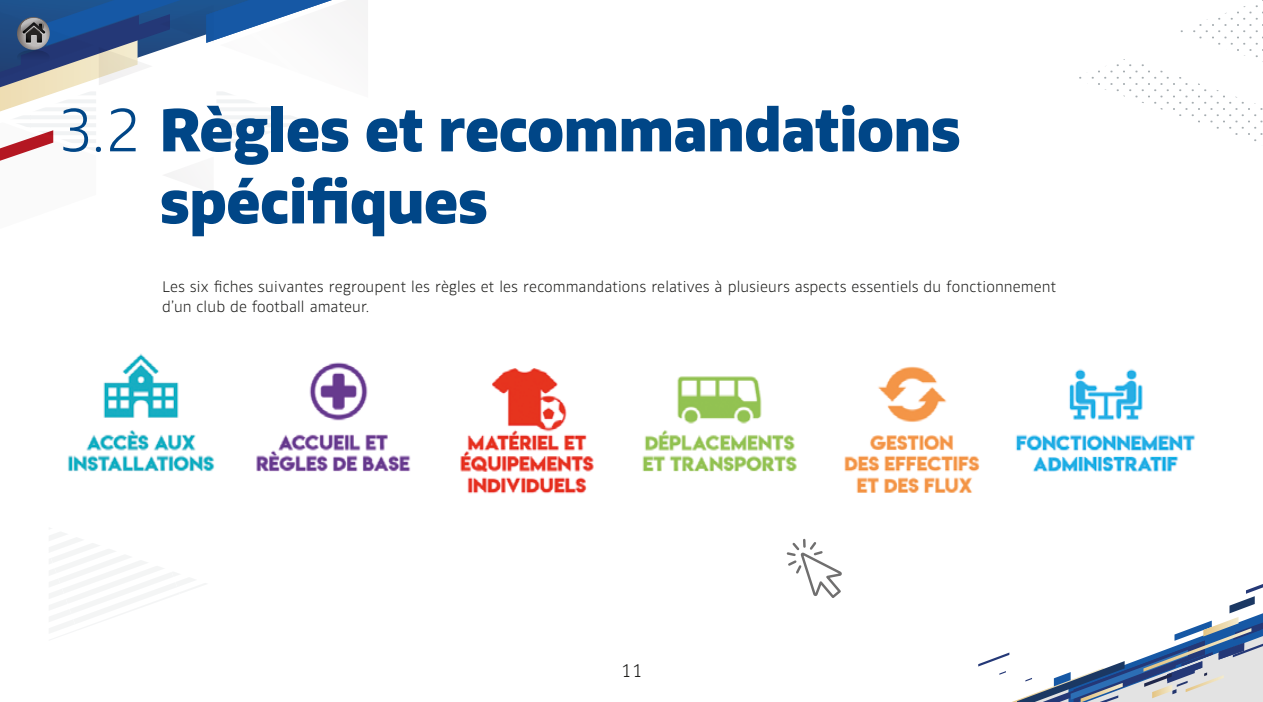
<style>
.page{position:relative;width:1263px;height:702px;background:#fff}
.page>*{position:absolute;margin:0;border:0;box-sizing:border-box;transform-origin:0 0}
.t1{font:60px/72px "FFF Equipe Black";letter-spacing:-.005em;color:#004687}
.t2{font:18px "FFF Equipe Light";color:#1d1d1b}
.t3{font:15px/19.5px "FFF Equipe Light";letter-spacing:-.01em;color:#1d1d1b}
.s1{font-family:"FFF Equipe Light"}
</style>
<div class="page">
<svg style="left:978px;top:584px;width:285px;height:118px"></svg>
<svg style="left:49px;top:528px;width:157px;height:110px"></svg>
<svg style="left:1079px;top:0;width:184px;height:142px"></svg>
<svg style="left:0;top:0;width:368px;height:182px"></svg>
<img style="left:68px;top:353px;width:147px;height:119px">
<img style="left:642px;top:376px;width:155px;height:96px">
<img style="left:256px;top:362px;width:155px;height:110px">
<img style="left:844px;top:366px;width:136px;height:127px">
<img style="left:460px;top:368px;width:134px;height:126px">
<img style="left:1016px;top:368px;width:179px;height:104px">
<svg style="left:786px;top:539px;width:56px;height:59px"></svg>
<h1 class="t1" style="left:160px;top:93px;width:802px;text-indent:-102px"><span class="s1">3.2</span> Règles et recommandations spécifiques</h1>
<p class="t3" style="left:162px;top:277px;width:896px">Les six fiches suivantes regroupent les règles et les recommandations relatives à plusieurs aspects essentiels du fonctionnement d’un club de football amateur.</p>
<p class="t2" style="left:620px;top:660px;width:23px">11</p>
</div>
